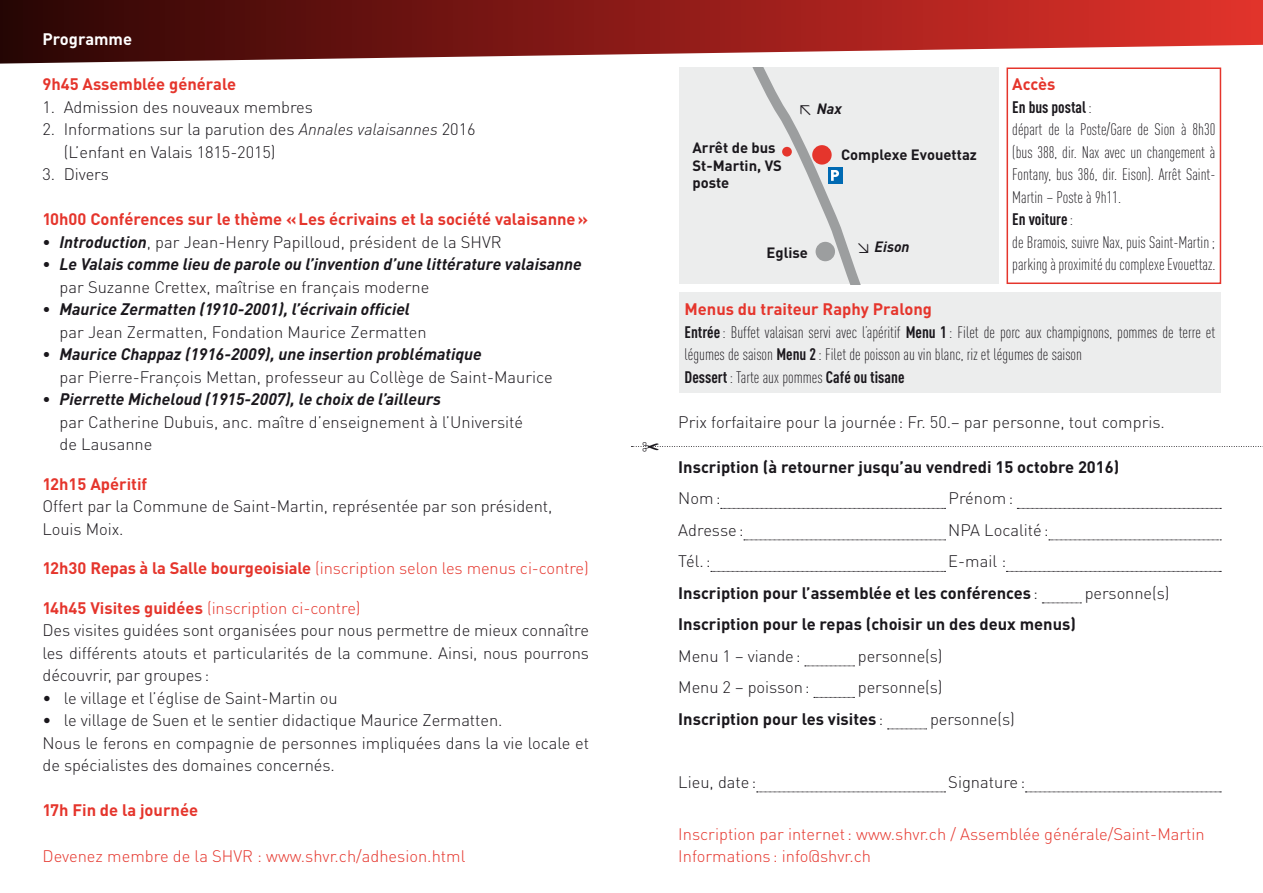
<style>
.page{position:relative;width:1263px;height:893px;background:#fff}
.page>*{position:absolute;margin:0;border:0;box-sizing:border-box;transform-origin:0 0}
.t1{font:300 16.5px/22.5px "DIN Pro";letter-spacing:-.005em;color:#1a171c}
.t2{font:300 16.5px/22.5px "DIN Cond";color:#1a171c}
.t3{font:italic 700 16.5px "DIN";color:#1a171c}
.t4{font:300 16.5px/22.5px "DIN Pro";color:#e5352c}
.t5{font:700 16.5px/31.5px "DIN Pro";color:#1a171c}
.t6{font:700 16.5px "DIN Pro";color:#e5352c}
.t7{font:700 16.5px "DIN Pro";color:#fff}
.t8{font:700 14.85px/17.7px "DIN";color:#1a171c}
.t9{font:italic 700 14.85px "DIN";color:#1a171c}
.s1{font-family:"DIN";font-style:italic}
.s2{font-family:"DIN";font-weight:700;font-style:italic}
.s3{font-weight:700}
.s4{font-weight:700;color:#e5352c}
.s5{color:#e5352c}
.s6{font-family:"DIN Pro";font-weight:400;font-style:normal}
.s7{font-weight:300}
</style>
<div class="page">
<svg style="left:0;top:0;width:1263px;height:64px;background:#963c39"></svg>
<div style="left:679px;top:68px;width:319px;height:216px;background:#eceded"></div>
<svg style="left:753px;top:68px;width:108px;height:216px"></svg>
<div style="left:812px;top:145px;width:20px;height:20px;background:#e5352c;border-radius:50%"></div>
<div style="left:815px;top:242px;width:20px;height:19px;background:#9c9e9f;border-radius:50%"></div>
<div style="left:782px;top:147px;width:10px;height:10px;background:#e5352c;border-radius:50%"></div>
<div style="left:827px;top:167px;width:15px;height:16px;background:#006ab3"></div>
<svg style="left:831px;top:170px;width:8px;height:11px"></svg>
<svg style="left:721px;top:508px;width:224px;height:1px"></svg>
<svg style="left:1017px;top:508px;width:204px;height:1px"></svg>
<svg style="left:744px;top:540px;width:201px;height:1px"></svg>
<svg style="left:1049px;top:540px;width:172px;height:1px"></svg>
<svg style="left:711px;top:571px;width:234px;height:1px"></svg>
<svg style="left:1006px;top:571px;width:215px;height:1px"></svg>
<svg style="left:1042px;top:603px;width:39px;height:1px"></svg>
<svg style="left:805px;top:666px;width:49px;height:1px"></svg>
<svg style="left:814px;top:697px;width:40px;height:1px"></svg>
<svg style="left:887px;top:729px;width:40px;height:1px"></svg>
<svg style="left:757px;top:792px;width:188px;height:1px"></svg>
<svg style="left:1025px;top:792px;width:196px;height:1px"></svg>
<div style="left:1006px;top:68px;width:215px;height:216px;border:2px solid #e5352c"></div>
<div style="left:679px;top:292px;width:542px;height:101px;background:#eceded"></div>
<svg style="left:631px;top:446px;width:632px;height:1px"></svg>
<p class="t7" style="left:43px;top:28px;width:91px">Programme</p>
<p class="t6" style="left:43px;top:73px;width:195px">9h45 Assemblée générale</p>
<p class="t1" style="left:43px;top:95px;width:272px">1. Admission des nouveaux membres</p>
<p class="t1" style="left:64px;top:117px;width:413px;text-indent:-21px">2. Informations sur la parution des <span class="s1">Annales valaisannes</span> 2016 (L’enfant en Valais 1815-2015)</p>
<p class="t1" style="left:43px;top:162px;width:68px">3. Divers</p>
<p class="t6" style="left:43px;top:208px;width:547px">10h00 Conférences sur le thème «Les écrivains et la société valaisanne»</p>
<p class="t1" style="left:43px;top:230px;width:461px"><span class="s2">• Introduction</span>, par Jean-Henry Papilloud, président de la SHVR</p>
<p class="t3" style="left:43px;top:253px;width:541px">• Le Valais comme lieu de parole ou l’invention d’une littérature valaisanne</p>
<p class="t1" style="left:60px;top:275px;width:371px">par Suzanne Crettex, maîtrise en français moderne</p>
<p class="t3" style="left:43px;top:298px;width:369px">• Maurice Zermatten (1910-2001), l’écrivain officiel</p>
<p class="t1" style="left:60px;top:320px;width:369px">par Jean Zermatten, Fondation Maurice Zermatten</p>
<p class="t3" style="left:43px;top:343px;width:441px">• Maurice Chappaz (1916-2009), une insertion problématique</p>
<p class="t1" style="left:60px;top:365px;width:495px">par Pierre-François Mettan, professeur au Collège de Saint-Maurice</p>
<p class="t3" style="left:43px;top:388px;width:400px">• Pierrette Micheloud (1915-2007), le choix de l’ailleurs</p>
<p class="t1" style="left:60px;top:410px;width:465px">par Catherine Dubuis, anc. maître d’enseignement à l’Université de Lausanne</p>
<p class="t6" style="left:43px;top:472px;width:106px">12h15 Apéritif</p>
<p class="t1" style="left:43px;top:494px;width:511px">Offert par la Commune de Saint-Martin, représentée par son président,<br>Louis Moix.</p>
<p class="t4" style="left:43px;top:556px;width:548px"><span class="s3">12h30 Repas à la Salle bourgeoisiale</span> (inscription selon les menus ci-contre)</p>
<p class="t1" style="left:43px;top:596px;width:548px"><span class="s4">14h45 Visites guidées</span> <span class="s5">(inscription ci-contre)<br></span>Des visites guidées sont organisées pour nous permettre de mieux connaître les différents atouts et particularités de la commune. Ainsi, nous pourrons découvrir, par groupes:</p>
<p class="t1" style="left:43px;top:686px;width:297px">• le village et l’église de Saint-Martin ou</p>
<p class="t1" style="left:43px;top:708px;width:548px">• le village de Suen et le sentier didactique Maurice Zermatten.<br>Nous le ferons en compagnie de personnes impliquées dans la vie locale et de spécialistes des domaines concernés.</p>
<p class="t6" style="left:43px;top:799px;width:157px">17h Fin de la journée</p>
<p class="t4" style="left:43px;top:844px;width:424px">Devenez membre de la SHVR : www.shvr.ch/adhesion.html</p>
<p class="t8" style="left:692px;top:138px;width:91px">Arrêt de bus<br>St-Martin, VS poste</p>
<p class="t9" style="left:798px;top:99px;width:45px"><span class="s6">↖</span> Nax</p>
<p class="t8" style="left:841px;top:145px;width:137px">Complexe Evouettaz</p>
<p class="t8" style="left:766px;top:243px;width:43px">Eglise</p>
<p class="t9" style="left:856px;top:237px;width:55px"><span class="s6">↘</span> Eison</p>
<p class="t6" style="left:1012px;top:73px;width:45px">Accès</p>
<p class="t2" style="left:1012px;top:95px;width:205px"><span class="s3">En bus postal</span> :<br>départ de la Poste/Gare de Sion à 8h30 (bus 388, dir. Nax avec un changement à<br>Fontany, bus 386, dir. Eison). Arrêt Saint-<br>Martin – Poste à 9h11.<br><span class="s3">En voiture</span>:<br>de Bramois, suivre Nax, puis Saint-Martin; parking à proximité du complexe Evouettaz.</p>
<p class="t6" style="left:684px;top:298px;width:249px">Menus du traiteur Raphy Pralong</p>
<p class="t2" style="left:684px;top:320px;width:532px"><span class="s3">Entrée</span>: Buffet valaisan servi avec l’apéritif <span class="s3">Menu 1</span> : Filet de porc aux champignons, pommes de terre et légumes de saison <span class="s3">Menu 2</span> : Filet de poisson au vin blanc, riz et légumes de saison<br><span class="s3">Dessert</span>: Tarte aux pommes <span class="s3">Café ou tisane</span></p>
<p class="t1" style="left:678px;top:410px;width:488px">Prix forfaitaire pour la journée: Fr. 50.– par personne, tout compris.</p>
<p class="t5" style="left:678px;top:450px;width:443px">Inscription (à retourner jusqu’au vendredi 15 octobre 2016)</p>
<p class="t1" style="left:678px;top:486px;width:44px">Nom:</p>
<p class="t1" style="left:949px;top:486px;width:66px">Prénom:</p>
<p class="t1" style="left:678px;top:518px;width:67px">Adresse:</p>
<p class="t1" style="left:948px;top:518px;width:102px">NPA Localité:</p>
<p class="t1" style="left:678px;top:549px;width:34px">Tél.:</p>
<p class="t5" style="left:678px;top:545px;width:361px;text-indent:270px"><span class="s7">E-mail :<br></span>Inscription pour l’assemblée et les conférences<span class="s7">:</span></p>
<p class="t1" style="left:1085px;top:581px;width:86px">personne(s)</p>
<p class="t5" style="left:678px;top:608px;width:399px">Inscription pour le repas (choisir un des deux menus)</p>
<p class="t1" style="left:678px;top:644px;width:124px">Menu 1 – viande:</p>
<p class="t1" style="left:858px;top:644px;width:86px">personne(s)</p>
<p class="t1" style="left:678px;top:675px;width:133px">Menu 2 – poisson:</p>
<p class="t5" style="left:678px;top:671px;width:266px;text-indent:180px"><span class="s7">personne(s)<br></span>Inscription pour les visites<span class="s7">:</span></p>
<p class="t1" style="left:930px;top:707px;width:86px">personne(s)</p>
<p class="t1" style="left:678px;top:770px;width:80px">Lieu, date:</p>
<p class="t1" style="left:948px;top:770px;width:78px">Signature:</p>
<p class="t4" style="left:678px;top:822px;width:528px">Inscription par internet: www.shvr.ch / Assemblée générale/Saint-Martin<br>Informations : info@shvr.ch</p>
</div>
